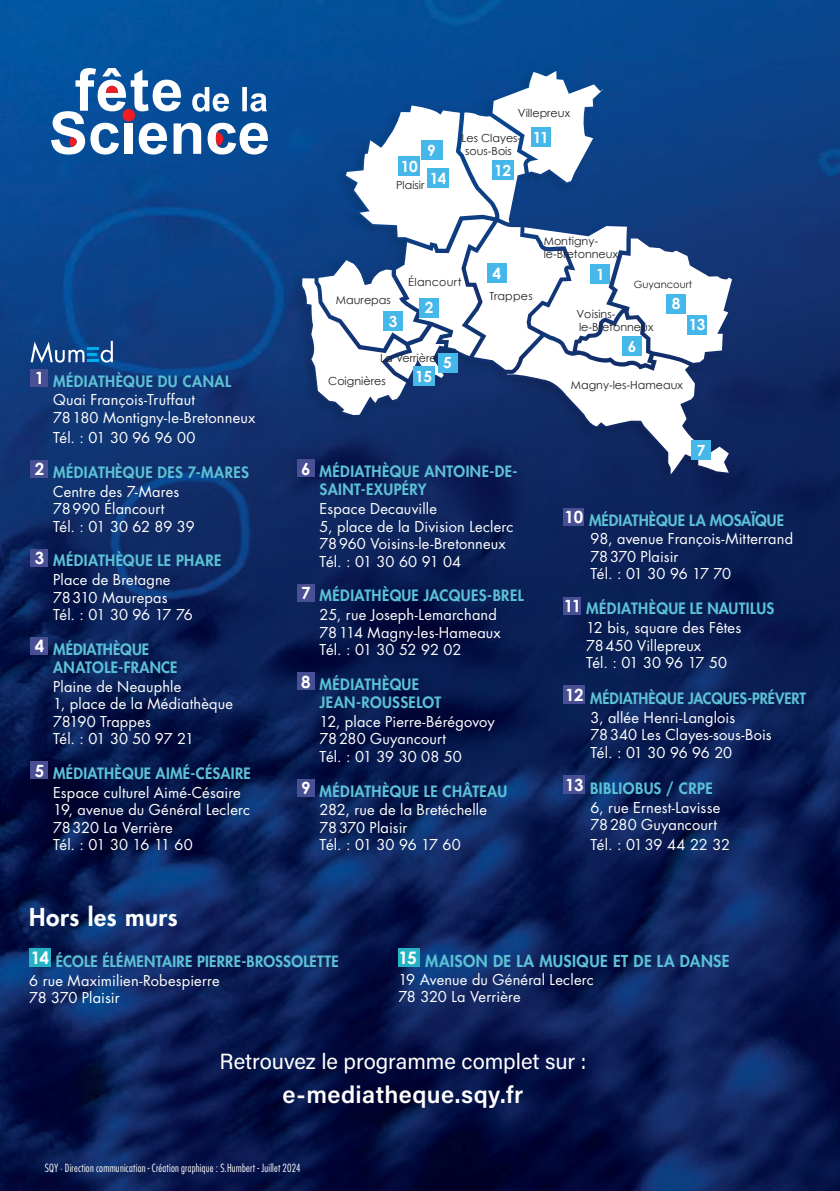
<style>
.page{position:relative;width:840px;height:1191px;background:#fff}
.page>*{position:absolute;margin:0;border:0;box-sizing:border-box;transform-origin:0 0}
.t1{font:600 24px "Acumin Pro";letter-spacing:.015em;color:#fff}
.VERSO_NOM{font:800 24px "Futura Std";letter-spacing:.02em;color:#fff}
.t2{font:22px "Acumin Pro";letter-spacing:-.005em;color:#fff}
.t3{font:700 17.2px "Century Gothic";color:#fff}
.t4{font:700 16.8px "Century Gothic";letter-spacing:-.04em;color:#fff}
.VERSO_texte_courant{font:800 16px "Futura Std";letter-spacing:.03em;color:#5cc1d5}
.t5{font:700 15.4px "Century Gothic";letter-spacing:-.035em;color:#fff}
.VERSO_NOM-2{font:800 15.2px/18.2px "Futura Std";letter-spacing:.02em;color:#5cc1d5}
.VERSO_NOM-3{font:800 15.2px "Futura Std";color:#5cc1d5;scale:.96 1}
.VERSO_NOM-4{font:800 15.2px "Futura Std";color:#5cc1d5}
.VERSO_texte_courant-2{font:14.6px/17.6px "Futura Std";letter-spacing:.01em;color:#fff}
.VERSO_texte_courant-3{font:14.6px "Futura Std";letter-spacing:-.02em;color:#fff}
.VERSO_texte_courant-4{font:14.6px "Futura Std";letter-spacing:-.01em;color:#fff}
.t6{font:11.2px/13px "Century Gothic";color:#231f20}
.t7{font:11.2px "Century Gothic";letter-spacing:.025em;color:#231f20}
.t8{font:300 condensed 11px "Futura Std";letter-spacing:.025em;color:#fff}
.t9{font:11px "Century Gothic";color:#231f20}
.t10{font:10px "Century Gothic";color:#231f20}
</style>
<div class="page">
<img style="left:0;top:0;width:839px;height:1191px">
<svg style="left:31px;top:341px;width:82px;height:22px;background:#406fa5"></svg>
<div style="left:31px;top:369px;width:17px;height:17px;background:#494f94"></div>
<div style="left:31px;top:460px;width:17px;height:18px;background:#494f94"></div>
<div style="left:31px;top:549px;width:17px;height:17px;background:#494f94"></div>
<div style="left:31px;top:637px;width:17px;height:18px;background:#494f94"></div>
<div style="left:31px;top:761px;width:17px;height:18px;background:#494f94"></div>
<div style="left:297px;top:584px;width:17px;height:17px;background:#494f94"></div>
<div style="left:297px;top:672px;width:17px;height:18px;background:#494f94"></div>
<div style="left:297px;top:779px;width:17px;height:17px;background:#494f94"></div>
<div style="left:563px;top:508px;width:21px;height:18px;background:#494f94"></div>
<div style="left:563px;top:596px;width:18px;height:18px;background:#494f94"></div>
<div style="left:563px;top:685px;width:22px;height:19px;background:#494f94"></div>
<div style="left:563px;top:775px;width:22px;height:19px;background:#494f94"></div>
<div style="left:290px;top:66px;width:445px;height:423px;background:#231f20;opacity:.12"></div>
<svg style="left:300px;top:68px;width:434px;height:412px"></svg>
<div style="left:590px;top:264px;width:20px;height:20px;background:#45b7e9"></div>
<div style="left:419px;top:298px;width:20px;height:19px;background:#45b7e9"></div>
<div style="left:487px;top:263px;width:19px;height:20px;background:#45b7e9"></div>
<div style="left:622px;top:336px;width:19px;height:20px;background:#45b7e9"></div>
<div style="left:666px;top:294px;width:19px;height:19px;background:#45b7e9"></div>
<div style="left:687px;top:315px;width:19px;height:19px;background:#45b7e9"></div>
<div style="left:690px;top:440px;width:20px;height:19px;background:#45b7e9"></div>
<div style="left:383px;top:311px;width:20px;height:20px;background:#45b7e9"></div>
<div style="left:420px;top:140px;width:22px;height:20px;background:#45b7e9"></div>
<div style="left:492px;top:160px;width:21px;height:20px;background:#45b7e9"></div>
<div style="left:530px;top:127px;width:20px;height:20px;background:#45b7e9"></div>
<div style="left:398px;top:156px;width:22px;height:20px;background:#45b7e9"></div>
<div style="left:427px;top:168px;width:21px;height:20px;background:#45b7e9"></div>
<div style="left:413px;top:366px;width:21px;height:20px;background:#45b7e9"></div>
<div style="left:437px;top:353px;width:20px;height:19px;background:#45b7e9"></div>
<div style="left:29px;top:948px;width:22px;height:19px;background:#23b3c4"></div>
<div style="left:398px;top:948px;width:22px;height:19px;background:#23b3c4"></div>
<svg style="left:51px;top:68px;width:217px;height:87px"></svg>
<p class="t5" style="left:427px;top:140px;width:10px">9</p>
<p class="t5" style="left:401px;top:156px;width:18px">10</p>
<p class="t5" style="left:429px;top:168px;width:18px">14</p>
<p class="t9" style="left:396px;top:179px;width:30px">Plaisir</p>
<p class="t6" style="left:517px;top:106px;width:54px">Villepreux</p>
<p class="t6" style="left:461px;top:132px;width:61px;text-align:center">Les Clayes&shy;sous-Bois</p>
<p class="t5" style="left:494px;top:160px;width:18px">12</p>
<p class="t5" style="left:532px;top:127px;width:18px">11</p>
<p class="t7" style="left:408px;top:275px;width:55px">Élancourt</p>
<p class="t5" style="left:492px;top:264px;width:10px">4</p>
<p class="t6" style="left:543px;top:234px;width:76px">Montigny&shy;le-Bretonneux</p>
<p class="t5" style="left:595px;top:265px;width:10px">1</p>
<p class="t10" style="left:633px;top:278px;width:60px">Guyancourt</p>
<p class="t4" style="left:35px;top:367px;width:11px">1</p>
<p class="VERSO_NOM-2" style="left:53px;top:372px;width:179px">MÉDIATHÈQUE DU CANAL</p>
<p class="VERSO_texte_courant-2" style="left:53px;top:391px;width:203px">Quai François-Truffaut<br>78180 Montigny-le-Bretonneux</p>
<p class="VERSO_texte_courant-3" style="left:53px;top:428px;width:144px">Tél. : 01 30 96 96 00</p>
<p class="t4" style="left:35px;top:459px;width:11px">2</p>
<p class="VERSO_NOM-2" style="left:53px;top:463px;width:197px">MÉDIATHÈQUE DES 7-MARES</p>
<p class="VERSO_texte_courant-2" style="left:53px;top:482px;width:143px">Centre des 7-Mares<br>78990 Élancourt<br>Tél. : 01 30 62 89 39</p>
<p class="t4" style="left:35px;top:547px;width:11px">3</p>
<p class="VERSO_NOM-2" style="left:53px;top:552px;width:170px">MÉDIATHÈQUE LE PHARE</p>
<p class="VERSO_texte_courant-2" style="left:53px;top:571px;width:141px">Place de Bretagne<br>78310 Maurepas<br>Tél. : 01 30 96 17 76</p>
<p class="t4" style="left:35px;top:636px;width:11px">4</p>
<p class="VERSO_NOM-2" style="left:53px;top:640px;width:126px">MÉDIATHÈQUE<br>ANATOLE-FRANCE</p>
<p class="VERSO_texte_courant-2" style="left:53px;top:678px;width:181px">Plaine de Neauphle<br>1, place de la Médiathèque<br>78190 Trappes<br>Tél. : 01 30 50 97 21</p>
<p class="t4" style="left:35px;top:760px;width:11px">5</p>
<p class="VERSO_NOM-2" style="left:53px;top:764px;width:199px">MÉDIATHÈQUE AIMÉ-CÉSAIRE</p>
<p class="VERSO_texte_courant-2" style="left:53px;top:784px;width:198px">Espace culturel Aimé-Césaire<br>19, avenue du Général Leclerc<br>78320 La Verrière<br>Tél. : 01 30 16 11 60</p>
<p class="VERSO_NOM" style="left:29px;top:901px;width:150px">Hors les murs</p>
<p class="t6" style="left:336px;top:293px;width:56px">Maurepas</p>
<p class="t5" style="left:389px;top:311px;width:10px">3</p>
<p class="t5" style="left:424px;top:298px;width:10px">2</p>
<p class="t6" style="left:380px;top:351px;width:58px">La Verrière</p>
<p class="t5" style="left:443px;top:353px;width:10px">5</p>
<p class="t6" style="left:328px;top:374px;width:59px">Coignières</p>
<p class="t5" style="left:415px;top:367px;width:18px">15</p>
<p class="t6" style="left:489px;top:289px;width:45px">Trappes</p>
<p class="t4" style="left:301px;top:458px;width:11px">6</p>
<p class="VERSO_NOM-2" style="left:319px;top:462px;width:199px">MÉDIATHÈQUE ANTOINE-DE-<br>SAINT-EXUPÉRY</p>
<p class="VERSO_texte_courant-2" style="left:319px;top:500px;width:195px">Espace Decauville<br>5, place de la Division Leclerc<br>78960 Voisins-le-Bretonneux<br>Tél. : 01 30 60 91 04</p>
<p class="t4" style="left:301px;top:582px;width:11px">7</p>
<p class="VERSO_NOM-2" style="left:319px;top:587px;width:205px">MÉDIATHÈQUE JACQUES-BREL</p>
<p class="VERSO_texte_courant-2" style="left:319px;top:606px;width:182px">25, rue Joseph-Lemarchand<br>78114 Magny-les-Hameaux<br>Tél. : 01 30 52 92 02</p>
<p class="t4" style="left:301px;top:671px;width:11px">8</p>
<p class="VERSO_NOM-2" style="left:319px;top:675px;width:123px">MÉDIATHÈQUE<br>JEAN-ROUSSELOT</p>
<p class="VERSO_texte_courant-2" style="left:319px;top:713px;width:176px">12, place Pierre-Bérégovoy<br>78280 Guyancourt<br>Tél. : 01 39 30 08 50</p>
<p class="t4" style="left:301px;top:777px;width:11px">9</p>
<p class="VERSO_NOM-2" style="left:319px;top:782px;width:189px">MÉDIATHÈQUE LE CHÂTEAU</p>
<p class="VERSO_texte_courant-2" style="left:319px;top:801px;width:169px">282, rue de la Bretéchelle<br>78370 Plaisir<br>Tél. : 01 30 96 17 60</p>
<p class="t6" style="left:576px;top:307px;width:78px">Voisins&shy;le-Bretonneux</p>
<p class="t5" style="left:627px;top:336px;width:10px">6</p>
<p class="t5" style="left:671px;top:294px;width:10px">8</p>
<p class="t5" style="left:688px;top:315px;width:18px">13</p>
<p class="t6" style="left:570px;top:379px;width:113px">Magny-les-Hameaux</p>
<p class="t5" style="left:696px;top:440px;width:10px">7</p>
<p class="t4" style="left:564px;top:506px;width:20px">10</p>
<p class="VERSO_NOM-4" style="left:588px;top:510px;width:196px">MÉDIATHÈQUE LA MOSAÏQUE</p>
<p class="VERSO_texte_courant-2" style="left:590px;top:530px;width:204px">98, avenue François-Mitterrand<br>78370 Plaisir<br>Tél. : 01 30 96 17 70</p>
<p class="t4" style="left:563px;top:595px;width:19px">11</p>
<p class="VERSO_NOM-2" style="left:586px;top:599px;width:189px">MÉDIATHÈQUE LE NAUTILUS</p>
<p class="VERSO_texte_courant-2" style="left:585px;top:619px;width:157px">12 bis, square des Fêtes<br>78450 Villepreux<br>Tél. : 01 30 96 17 50</p>
<p class="t4" style="left:565px;top:684px;width:20px">12</p>
<p class="VERSO_NOM-3" style="left:590px;top:689px;width:226px">MÉDIATHÈQUE JACQUES-PRÉVERT</p>
<p class="VERSO_texte_courant-2" style="left:590px;top:709px;width:183px">3, allée Henri-Langlois<br>78340 Les Clayes-sous-Bois<br>Tél. : 01 30 96 96 20</p>
<p class="t4" style="left:565px;top:774px;width:20px">13</p>
<p class="VERSO_NOM-2" style="left:590px;top:779px;width:124px">BIBLIOBUS / CRPE</p>
<p class="VERSO_texte_courant-2" style="left:590px;top:798px;width:131px">6, rue Ernest-Lavisse<br>78280 Guyancourt</p>
<p class="VERSO_texte_courant-4" style="left:590px;top:835px;width:141px">Tél. : 0139 44 22 32</p>
<p class="t3" style="left:31px;top:947px;width:20px">14</p>
<p class="VERSO_NOM-2" style="left:56px;top:952px;width:284px">ÉCOLE ÉLÉMENTAIRE PIERRE-BROSSOLETTE</p>
<p class="VERSO_texte_courant-2" style="left:29px;top:971px;width:192px">6 rue Maximilien-Robespierre<br>78 370 Plaisir</p>
<p class="t3" style="left:398px;top:947px;width:20px">15</p>
<p class="VERSO_texte_courant" style="left:425px;top:951px;width:305px">MAISON DE LA MUSIQUE ET DE LA DANSE</p>
<p class="VERSO_texte_courant-2" style="left:398px;top:970px;width:197px">19 Avenue du Général Leclerc<br>78 320 La Verrière</p>
<p class="t2" style="left:219px;top:1046px;width:368px">Retrouvez le programme complet sur :</p>
<p class="t1" style="left:282px;top:1077px;width:242px">e-mediatheque.sqy.fr</p>
<p class="t8" style="left:45px;top:1161px;width:257px">SQY ∙ Direction communication - Création graphique : S.Humbert - Juillet 2024</p>
</div>
